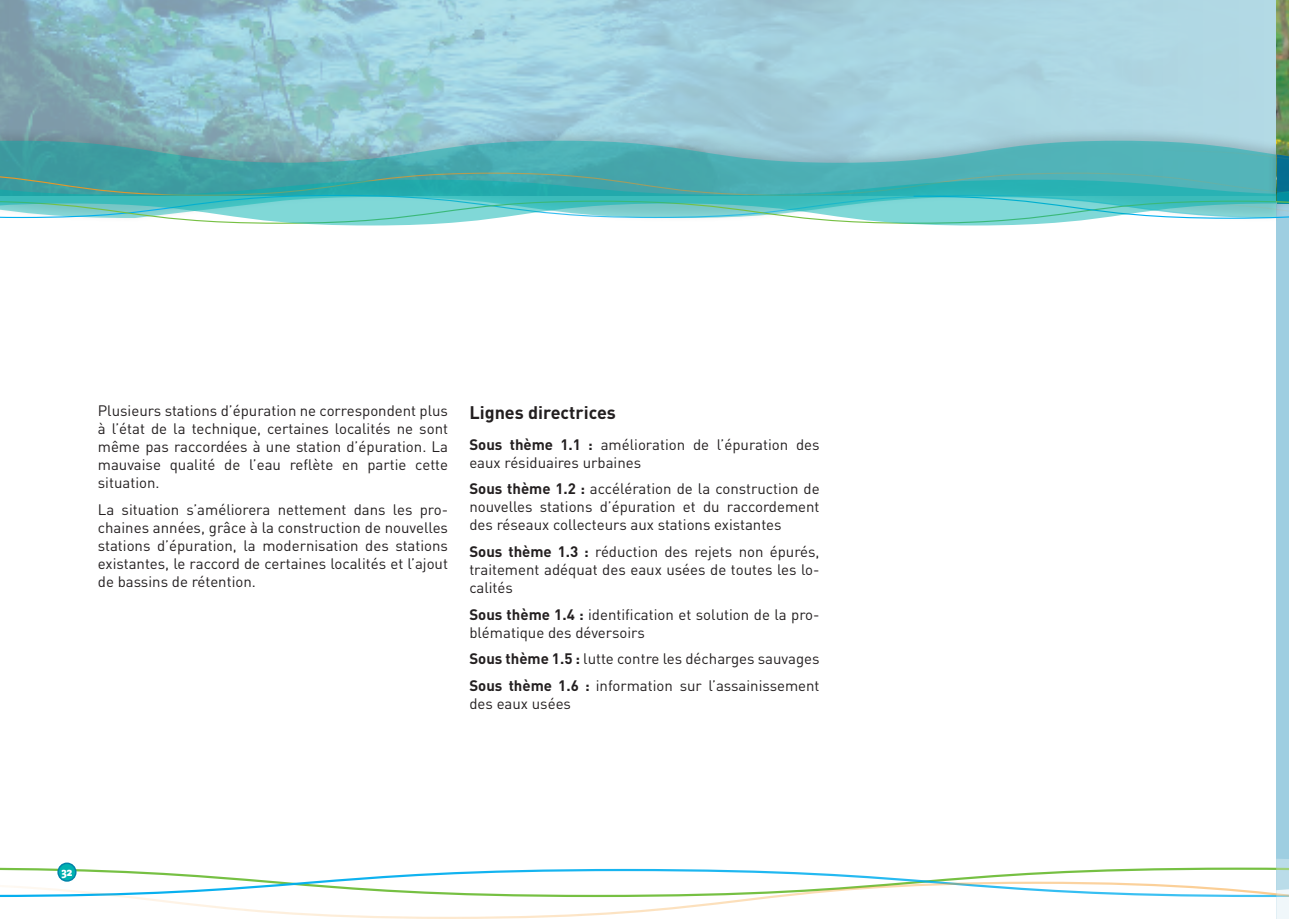
<style>
.page{position:relative;width:1289px;height:919px;background:#fff}
.page>*{position:absolute;margin:0;border:0;box-sizing:border-box;transform-origin:0 0}
.t1{font:700 18px "DIN";color:#231f20}
.t2{font:15px/18px "DIN";color:#231f20;text-align:justify}
.t3{font:800 12px "The Serif";color:#fff}
.s1{font-weight:700}
</style>
<div class="page">
<div style="left:1276px;top:195px;width:12px;height:723px;background:#9ecee1"></div>
<svg style="left:0;top:859px;width:1288px;height:59px"></svg>
<div style="left:0;top:127px;width:1285px;height:96px;background:#231f20;opacity:.4"></div>
<svg style="left:0;top:141px;width:1267px;height:6px;background:#7fbac3"></svg>
<img style="left:1276px;top:0;width:12px;height:134px">
<div style="left:1267px;top:134px;width:21px;height:96px;background:#231f20;opacity:.4"></div>
<svg style="left:0;top:147px;width:1288px;height:79px;background:#5aaeb3"></svg>
<svg style="left:0;top:180px;width:1276px;height:45px;background:#69c6c5"></svg>
<div style="left:58px;top:863px;width:18px;height:17px;background:#00b1b0;border-radius:50%"></div>
<div style="left:57px;top:862px;width:20px;height:19px;border:2px solid #0083a9;border-radius:50%"></div>
<p class="t2" style="left:98px;top:401px;width:352px">Plusieurs stations d’épuration ne correspondent plus à l’état de la technique, certaines localités ne sont même pas raccordées à une station d’épuration. La mauvaise qualité de l’eau reflète en partie cette situation.</p>
<p class="t2" style="left:98px;top:500px;width:352px">La situation s’améliorera nettement dans les pro&shy;chaines années, grâce à la construction de nouvelles stations d’épuration, la modernisation des stations existantes, le raccord de certaines localités et l’ajout de bassins de rétention.</p>
<p class="t1" style="left:469px;top:401px;width:148px">Lignes directrices</p>
<p class="t2" style="left:469px;top:435px;width:352px"><span class="s1">Sous thème 1.1 :</span> amélioration de l’épuration des eaux résiduaires urbaines</p>
<p class="t2" style="left:469px;top:479px;width:352px"><span class="s1">Sous thème 1.2 :</span> accélération de la construction de nouvelles stations d’épuration et du raccordement des réseaux collecteurs aux stations existantes</p>
<p class="t2" style="left:469px;top:542px;width:352px"><span class="s1">Sous thème 1.3 :</span> réduction des rejets non épurés, traitement adéquat des eaux usées de toutes les lo&shy;calités</p>
<p class="t2" style="left:469px;top:604px;width:352px"><span class="s1">Sous thème 1.4 :</span> identification et solution de la pro&shy;blématique des déversoirs</p>
<p class="t2" style="left:469px;top:645px;width:352px;line-height:26.5px"><span class="s1">Sous thème 1.5 :</span> lutte contre les décharges sauvages<br><span class="s1">Sous thème 1.6 :</span> information sur l’assainissement</p>
<p class="t2" style="left:469px;top:693px;width:103px">des eaux usées</p>
<p class="t3" style="left:61px;top:861px;width:13px">32</p>
</div>
